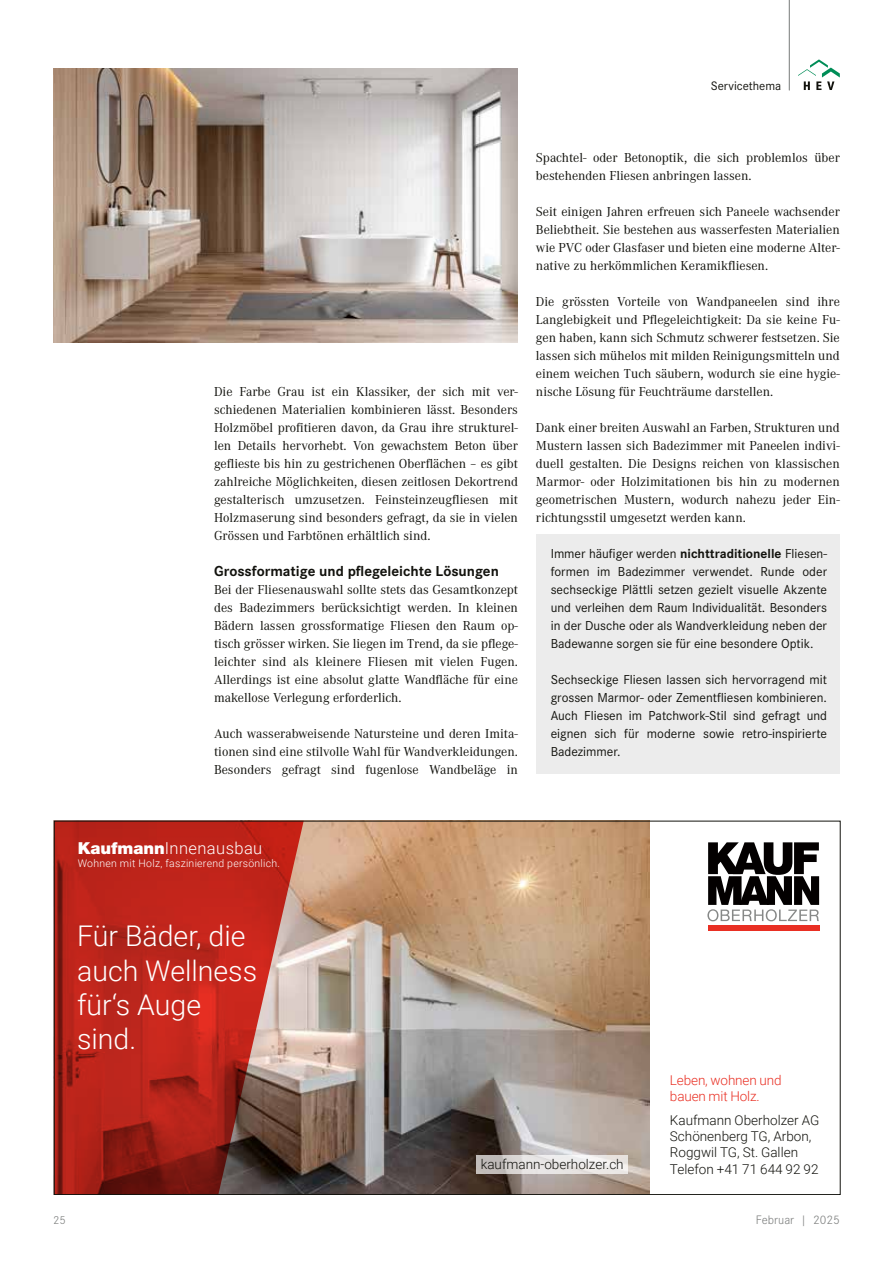
<style>
.page{position:relative;width:893px;height:1263px;background:#fff}
.page>*{position:absolute;margin:0;border:0;box-sizing:border-box;transform-origin:0 0}
.t1{font:300 28.5px/34.2px "Roboto";color:#fff}
.t2{font:300 16.5px "Roboto";letter-spacing:.025em;color:#fff}
.t3{font:700 15px "Corporate S";color:#12120d}
.t4{font:13.5px/18px "Corporate A";color:#12120d;text-align:justify}
.t5{font:13.5px/18px "Corporate S";color:#12120d;text-align:justify}
.t6{font:300 13.5px/16.2px "Roboto";color:#12120d}
.t7{font:300 13.5px/16.2px "Roboto";letter-spacing:-.01em;color:#e92f23}
.t8{font:300 12.75px "Corporate S";color:#7b7d7c}
.t9{font:12.75px "Corporate S";color:#12120d}
.t10{font:300 12px "Corporate S";color:#7b7d7c}
.t11{font:300 10.5px "Roboto";letter-spacing:.025em;color:#fff}
.s1{font-weight:700}
.s2{font-family:"Helvetica Neue LT Std";font-weight:900}
</style>
<div class="page">
<hr style="left:789px;top:0;width:1px;height:90px;background:#929493">
<svg style="left:798px;top:59px;width:42px;height:31px"></svg>
<img style="left:54px;top:68px;width:464px;height:274px">
<div style="left:536px;top:534px;width:303px;height:240px;background:#ececec"></div>
<img style="left:304px;top:823px;width:345px;height:370px">
<svg style="left:56px;top:823px;width:248px;height:370px;background:#af3329"></svg>
<svg style="left:707px;top:842px;width:112px;height:79px"></svg>
<div style="left:708px;top:926px;width:111px;height:5px;background:#e92f23"></div>
<svg style="left:476px;top:1155px;width:152px;height:19px;background:#e0dddc"></svg>
<p class="t9" style="left:711px;top:77px;width:72px">Servicethema</p>
<p class="t4" style="left:214px;top:382px;width:305px">Die Farbe Grau ist ein Klassiker, der sich mit ver&shy;schiedenen Materialien kombinieren lässt. Besonders Holzmöbel profitieren davon, da Grau ihre strukturel&shy;len Details hervorhebt. Von gewachstem Beton über geflieste bis hin zu gestrichenen Oberflächen – es gibt zahlreiche Möglichkeiten, diesen zeitlosen Dekortrend gestalterisch umzusetzen. Feinsteinzeugfliesen mit Holzmaserung sind besonders gefragt, da sie in vielen Grössen und Farbtönen erhältlich sind.</p>
<p class="t3" style="left:214px;top:561px;width:286px">Grossformatige und pflegeleichte Lösungen</p>
<p class="t4" style="left:214px;top:580px;width:305px">Bei der Fliesenauswahl sollte stets das Gesamtkonzept des Badezimmers berücksichtigt werden. In kleinen Bädern lassen grossformatige Fliesen den Raum op&shy;tisch grösser wirken. Sie liegen im Trend, da sie pflege&shy;leichter sind als kleinere Fliesen mit vielen Fugen.<br>Allerdings ist eine absolut glatte Wandfläche für eine makellose Verlegung erforderlich.</p>
<p class="t4" style="left:214px;top:724px;width:305px">Auch wasserabweisende Natursteine und deren Imita&shy;tionen sind eine stilvolle Wahl für Wandverkleidungen.<br>Besonders gefragt sind fugenlose Wandbeläge in</p>
<p class="t4" style="left:536px;top:148px;width:305px">Spachtel- oder Betonoptik, die sich problemlos über bestehenden Fliesen anbringen lassen.</p>
<p class="t4" style="left:536px;top:202px;width:305px">Seit einigen Jahren erfreuen sich Paneele wachsender Beliebtheit. Sie bestehen aus wasserfesten Materialien wie PVC oder Glasfaser und bieten eine moderne Alter&shy;native zu herkömmlichen Keramikfliesen.</p>
<p class="t4" style="left:536px;top:292px;width:305px">Die grössten Vorteile von Wandpaneelen sind ihre Langlebigkeit und Pflegeleichtigkeit: Da sie keine Fu&shy;gen haben, kann sich Schmutz schwerer festsetzen. Sie lassen sich mühelos mit milden Reinigungsmitteln und einem weichen Tuch säubern, wodurch sie eine hygie&shy;nische Lösung für Feuchträume darstellen.</p>
<p class="t4" style="left:536px;top:418px;width:305px">Dank einer breiten Auswahl an Farben, Strukturen und Mustern lassen sich Badezimmer mit Paneelen indivi&shy;duell gestalten. Die Designs reichen von klassischen Marmor- oder Holzimitationen bis hin zu modernen geometrischen Mustern, wodurch nahezu jeder Ein&shy;richtungsstil umgesetzt werden kann.</p>
<p class="t5" style="left:551px;top:544px;width:278px">Immer häufiger werden <span class="s1">nichttraditionelle</span> Fliesen&shy;formen im Badezimmer verwendet. Runde oder sechseckige Plättli setzen gezielt visuelle Akzente und verleihen dem Raum Individualität. Besonders in der Dusche oder als Wandverkleidung neben der Badewanne sorgen sie für eine besondere Optik.</p>
<p class="t5" style="left:551px;top:670px;width:278px">Sechseckige Fliesen lassen sich hervorragend mit grossen Marmor- oder Zementfliesen kombinieren.<br>Auch Fliesen im Patchwork-Stil sind gefragt und eignen sich für moderne sowie retro-inspirierte Badezimmer.</p>
<p class="t2" style="left:78px;top:837px;width:186px"><span class="s2">Kaufmann</span>Innenausbau</p>
<p class="t11" style="left:78px;top:856px;width:204px">Wohnen mit Holz, faszinierend persönlich.</p>
<h1 class="t1" style="left:77px;top:918px;width:182px">Für Bäder, die auch Wellness für‘s Auge sind.</h1>
<p class="t6" style="left:481px;top:1156px;width:144px">kaufmann-oberholzer.ch</p>
<p class="t7" style="left:670px;top:1071px;width:113px">Leben, wohnen und bauen mit Holz.</p>
<p class="t6" style="left:670px;top:1112px;width:151px">Kaufmann Oberholzer AG<br>Schönenberg TG, Arbon,<br>Roggwil TG, St. Gallen<br>Telefon +41 71 644 92 92</p>
<p class="t10" style="left:53px;top:1212px;width:14px">25</p>
<p class="t8" style="left:756px;top:1211px;width:86px">Februar | 2025</p>
</div>
